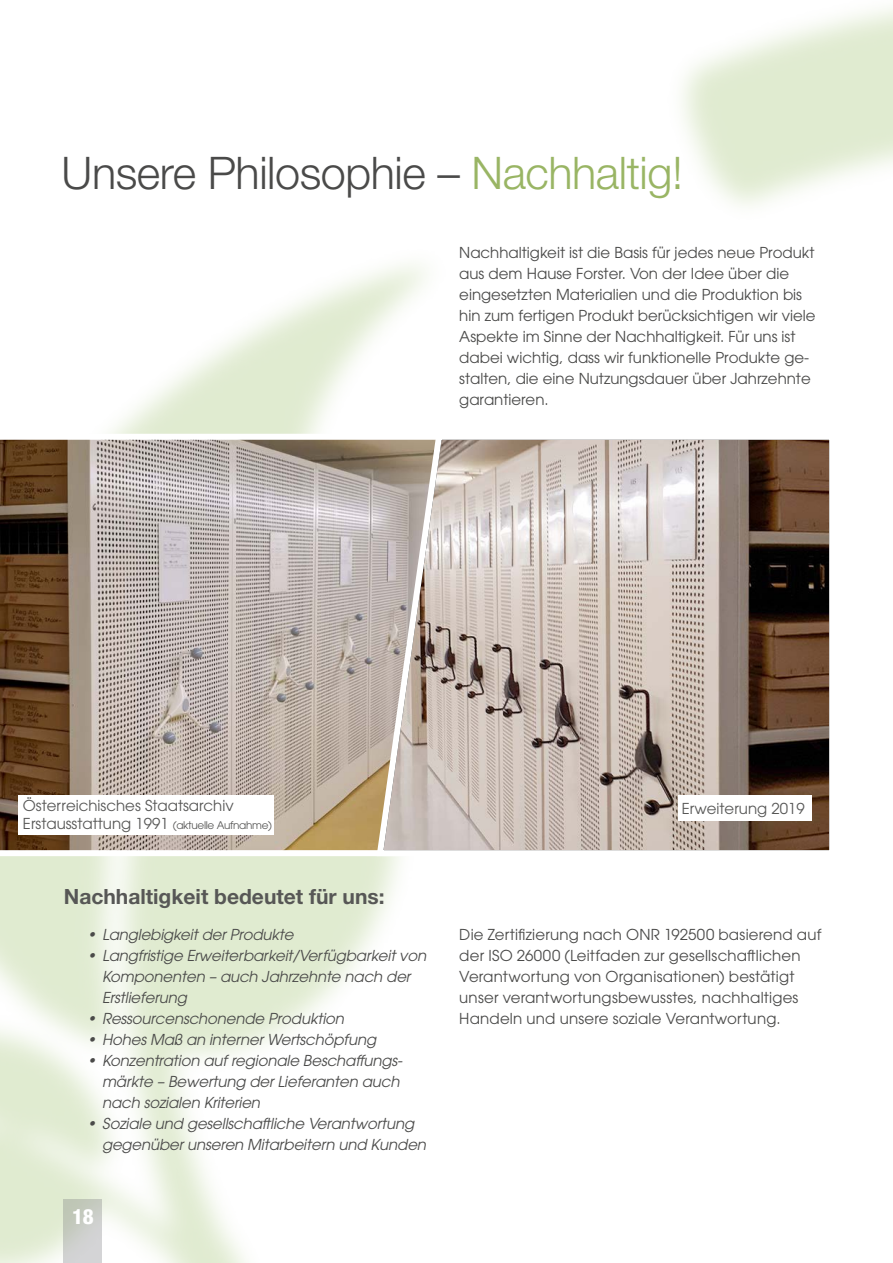
<style>
.page{position:relative;width:893px;height:1263px;background:#fff}
.page>*{position:absolute;margin:0;border:0;box-sizing:border-box;transform-origin:0 0}
.t1{font:300 45px "Helvetica Neue LT Pro";letter-spacing:-.01em;color:#4a4a49}
.t2{font:700 21px "Helvetica Neue LT Pro";color:#575756}
.t3{font:800 condensed 21px "Helvetica Neue LT Pro";color:#fff}
.Fließtext{font:15px/21px "ITC Avant Garde Pro";color:#4a4a49}
.t4{font:italic 15px/21px "ITC Avant Garde Pro";letter-spacing:-.01em;color:#4a4a49}
.t5{font:15px/18px "ITC Avant Garde Pro";color:#575756}
.s1{color:#99b564}
.s2{font-size:10.5px}
</style>
<div class="page">
<svg style="left:0;top:431px;width:373px;height:428px;background:#aa9c91"></svg>
<svg style="left:373px;top:439px;width:457px;height:421px;background:#b0a299"></svg>
<div style="left:19px;top:795px;width:255px;height:39px;background:#fff"></div>
<div style="left:677px;top:795px;width:134px;height:26px;background:#fff"></div>
<div style="left:64px;top:1199px;width:38px;height:64px;background:linear-gradient(to bottom,#c1c7b8,#d6d5d9)"></div>
<h2 class="t1" style="left:62px;top:145px;width:623px">Unsere Philosophie – <span class="s1">Nachhaltig!</span></h2>
<p class="Fließtext" style="left:459px;top:242px;width:358px">Nachhaltigkeit ist die Basis für jedes neue Produkt aus dem Hause Forster. Von der Idee über die eingesetzten Materialien und die Produktion bis hin zum fertigen Produkt berücksichtigen wir viele Aspekte im Sinne der Nachhaltigkeit. Für uns ist dabei wichtig, dass wir funktionelle Produkte ge&shy;stalten, die eine Nutzungsdauer über Jahrzehnte garantieren.</p>
<p class="t5" style="left:23px;top:797px;width:251px">Österreichisches Staatsarchiv<br>Erstausstattung 1991 <span class="s2">(aktuelle Aufnahme)</span></p>
<p class="t5" style="left:682px;top:799px;width:124px">Erweiterung 2019</p>
<h3 class="t2" style="left:64px;top:883px;width:322px">Nachhaltigkeit bedeutet für uns:</h3>
<p class="t4" style="left:87px;top:924px;width:208px">• Langlebigkeit der Produkte</p>
<p class="t4" style="left:102px;top:945px;width:326px;text-indent:-15px">• Langfristige Erweiterbarkeit/Verfügbarkeit von<br>Komponenten – auch Jahrzehnte nach der<br>Erstlieferung</p>
<p class="t4" style="left:87px;top:1008px;width:258px">• Ressourcenschonende Produktion</p>
<p class="t4" style="left:87px;top:1029px;width:291px">• Hohes Maß an interner Wertschöpfung</p>
<p class="t4" style="left:102px;top:1050px;width:302px;text-indent:-15px">• Konzentration auf regionale Beschaffungs&shy;märkte – Bewertung der Lieferanten auch nach sozialen Kriterien</p>
<p class="t4" style="left:102px;top:1113px;width:326px;text-indent:-15px">• Soziale und gesellschaftliche Verantwortung gegenüber unseren Mitarbeitern und Kunden</p>
<h2 class="t3" style="left:72px;top:1203px;width:23px">18</h2>
<p class="Fließtext" style="left:459px;top:924px;width:364px">Die Zertifizierung nach ONR 192500 basierend auf der ISO 26000 (Leitfaden zur gesellschaftlichen Verantwortung von Organisationen) bestätigt unser verantwortungsbewusstes, nachhaltiges Handeln und unsere soziale Verantwortung.</p>
</div>
